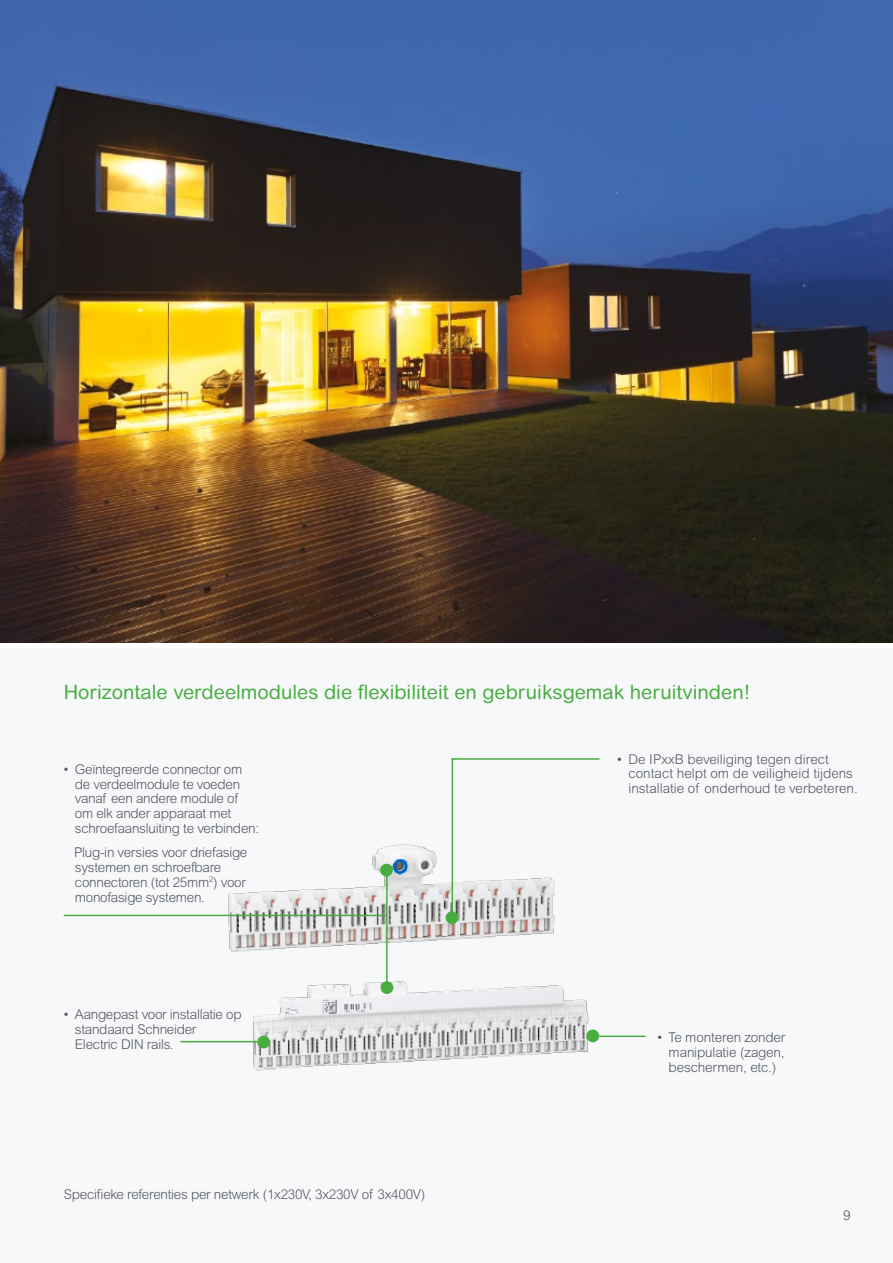
<style>
.page{position:relative;width:893px;height:1263px;background:#fff}
.page>*{position:absolute;margin:0;border:0;box-sizing:border-box;transform-origin:0 0}
.t1{font:19.8px "Arial Rounded MT Pro";color:#48ad40}
.t2{font:300 13.5px/14.9px "Arial Rounded MT Pro";letter-spacing:-.02em;color:#54585e}
.t3{font:300 13.5px/14.9px "Arial Rounded MT Pro";color:#54585e}
</style>
<div class="page">
<div style="left:0;top:648px;width:893px;height:615px;background:#f7f8fa"></div>
<img style="left:248px;top:981px;width:342px;height:90px">
<img style="left:0;top:0;width:893px;height:642px">
<img style="left:226px;top:833px;width:329px;height:119px">
<div style="left:586px;top:1029px;width:13px;height:13px;background:#48ad40;border-radius:50%"></div>
<hr style="left:599px;top:1035px;width:46px;height:2px;background:#48ad40">
<div style="left:380px;top:864px;width:13px;height:12px;background:#48ad40;border-radius:50%"></div>
<hr style="left:64px;top:915px;width:322px;height:1px;background:#48ad40">
<div style="left:257px;top:1036px;width:13px;height:12px;background:#48ad40;border-radius:50%"></div>
<hr style="left:180px;top:1041px;width:77px;height:1px;background:#48ad40">
<div style="left:446px;top:911px;width:12px;height:13px;background:#48ad40;border-radius:50%"></div>
<hr style="left:452px;top:758px;width:148px;height:2px;background:#48ad40">
<hr style="left:452px;top:758px;width:1px;height:163px;background:#48ad40">
<hr style="left:386px;top:870px;width:2px;height:118px;background:#48ad40">
<div style="left:381px;top:981px;width:12px;height:13px;background:#48ad40;border-radius:50%"></div>
<h1 class="t1" style="left:64px;top:681px;width:688px">Horizontale verdeelmodules die flexibiliteit en gebruiksgemak heruitvinden!</h1>
<p class="t2" style="left:75px;top:762px;width:186px;text-indent:-11px">• Geïntegreerde connector om de verdeelmodule te voeden vanaf een andere module of om elk ander apparaat met schroefaansluiting te verbinden:</p>
<p class="t2" style="left:74px;top:845px;width:175px">Plug-in versies voor driefasige systemen en schroefbare connectoren (tot 25mm<sup>2</sup>) voor monofasige systemen.</p>
<p class="t2" style="left:75px;top:1007px;width:168px;text-indent:-11px">• Aangepast voor installatie op standaard Schneider<br>Electric DIN rails.</p>
<p class="t2" style="left:64px;top:1187px;width:363px">Specifieke referenties per netwerk (1x230V, 3x230V of 3x400V)</p>
<p class="t3" style="left:628px;top:752px;width:231px;text-indent:-11px">• De IPxxB beveiliging tegen direct contact helpt om de veiligheid tijdens installatie of onderhoud te verbeteren.</p>
<p class="t2" style="left:669px;top:1030px;width:118px;text-align:justify;text-indent:-11px">• Te monteren zonder manipulatie (zagen, beschermen, etc.)</p>
<p class="t2" style="left:843px;top:1208px;width:9px">9</p>
</div>
